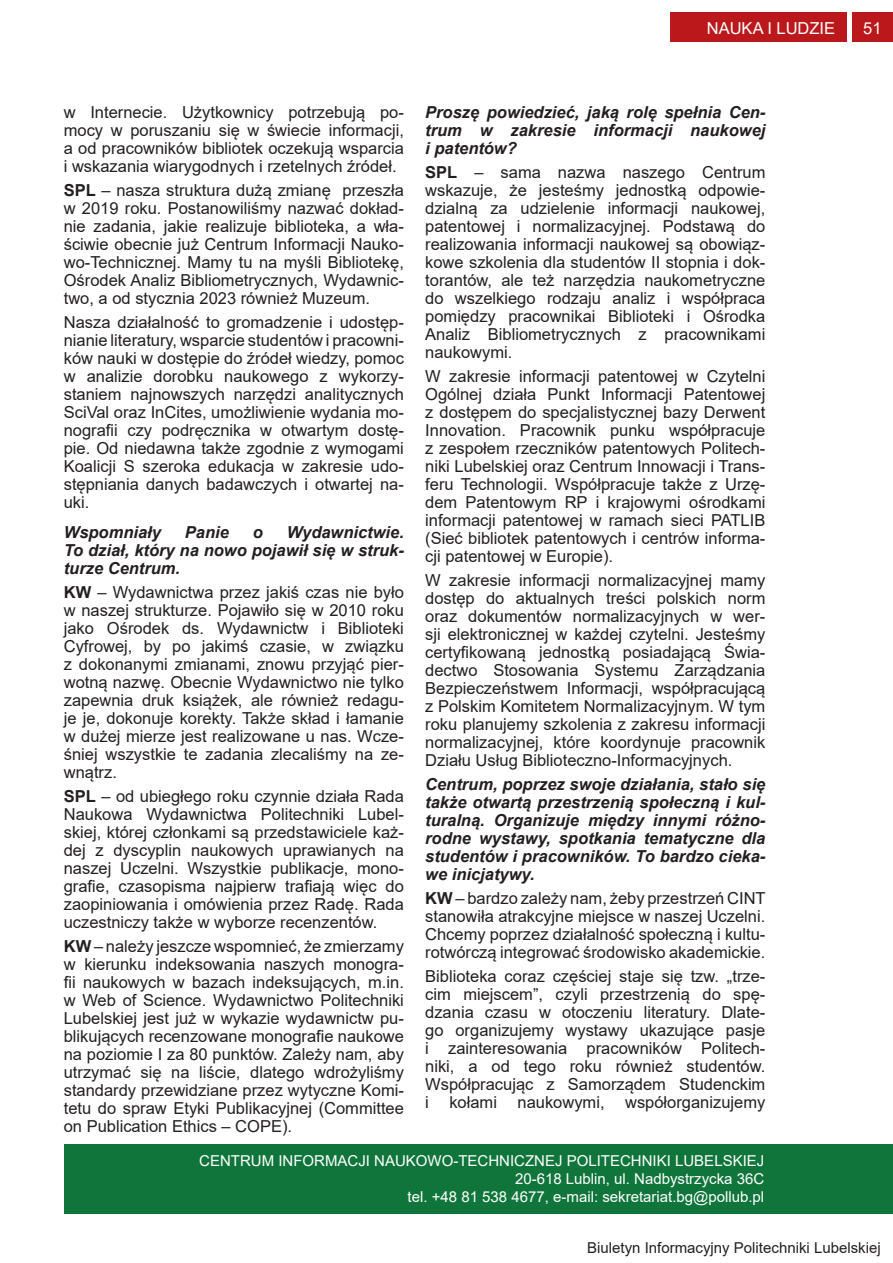
<style>
.page{position:relative;width:893px;height:1263px;background:#fff}
.page>*{position:absolute;margin:0;border:0;box-sizing:border-box;transform-origin:0 0}
.t1{font:16.5px/18px "Arial";color:#231f20;text-align:justify}
.t2{font:italic 700 16.5px/18px "Arial";color:#231f20;text-align:justify}
.t3{font:16.5px "Arial";color:#fff}
.t4{font:15px "Arial";color:#fff}
.t5{font:15px "Arial";color:#231f20}
.s1{font-weight:700}
</style>
<div class="page">
<div style="left:671px;top:13px;width:222px;height:29px;background:#bb181c"></div>
<hr style="left:847px;top:11px;width:4px;height:33px;background:#fff">
<div style="left:65px;top:1144px;width:828px;height:70px;background:#0f753b"></div>
<p class="t3" style="left:707px;top:16px;width:130px">NAUKA I LUDZIE</p>
<p class="t3" style="left:863px;top:17px;width:20px">51</p>
<p class="t1" style="left:64px;top:103px;width:342px">w Internecie. Użytkownicy potrzebują po&shy;mocy w poruszaniu się w świecie informacji, a od pracowników bibliotek oczekują wsparcia i wskazania wiarygodnych i rzetelnych źródeł.</p>
<p class="t1" style="left:64px;top:181px;width:342px"><span class="s1">SPL</span> – nasza struktura dużą zmianę przeszła w 2019 roku. Postanowiliśmy nazwać dokład&shy;nie zadania, jakie realizuje biblioteka, a wła&shy;ściwie obecnie już Centrum Informacji Nauko&shy;wo-Technicznej. Mamy tu na myśli Bibliotekę, Ośrodek Analiz Bibliometrycznych, Wydawnic&shy;two, a od stycznia 2023 również Muzeum.</p>
<p class="t1" style="left:64px;top:313px;width:342px">Nasza działalność to gromadzenie i udostęp&shy;nianie literatury, wsparcie studentów i pracowni&shy;ków nauki w dostępie do źródeł wiedzy, pomoc w analizie dorobku naukowego z wykorzy&shy;staniem najnowszych narzędzi analitycznych SciVal oraz InCites, umożliwienie wydania mo&shy;nografii czy podręcznika w otwartym dostę&shy;pie. Od niedawna także zgodnie z wymogami Koalicji S szeroka edukacja w zakresie udo&shy;stępniania danych badawczych i otwartej na&shy;uki.</p>
<p class="t2" style="left:64px;top:524px;width:99px">Wspomniały</p>
<p class="t2" style="left:185px;top:524px;width:46px">Panie</p>
<p class="t2" style="left:253px;top:524px;width:12px">o</p>
<p class="t2" style="left:64px;top:524px;width:342px;text-indent:223px">Wydawnictwie.<br>To dział, który na nowo pojawił się w struk&shy;turze Centrum.</p>
<p class="t1" style="left:64px;top:583px;width:342px"><span class="s1">KW</span> – Wydawnictwa przez jakiś czas nie było w naszej strukturze. Pojawiło się w 2010 roku jako Ośrodek ds. Wydawnictw i Biblioteki Cyfrowej, by po jakimś czasie, w związku z dokonanymi zmianami, znowu przyjąć pier&shy;wotną nazwę. Obecnie Wydawnictwo nie tylko zapewnia druk książek, ale również redagu&shy;je je, dokonuje korekty. Także skład i łamanie w dużej mierze jest realizowane u nas. Wcze&shy;śniej wszystkie te zadania zlecaliśmy na ze&shy;wnątrz.</p>
<p class="t1" style="left:64px;top:787px;width:342px"><span class="s1">SPL</span> – od ubiegłego roku czynnie działa Rada Naukowa Wydawnictwa Politechniki Lubel&shy;skiej, której członkami są przedstawiciele każ&shy;dej z dyscyplin naukowych uprawianych na naszej Uczelni. Wszystkie publikacje, mono&shy;grafie, czasopisma najpierw trafiają więc do zaopiniowania i omówienia przez Radę. Rada uczestniczy także w wyborze recenzentów.</p>
<p class="t1" style="left:64px;top:937px;width:342px"><span class="s1">KW</span> – należy jeszcze wspomnieć, że zmierzamy w kierunku indeksowania naszych monogra&shy;fii naukowych w bazach indeksujących, m.in. w Web of Science. Wydawnictwo Politechniki Lubelskiej jest już w wykazie wydawnictw pu&shy;blikujących recenzowane monografie naukowe na poziomie I za 80 punktów. Zależy nam, aby utrzymać się na liście, dlatego wdrożyliśmy standardy przewidziane przez wytyczne Komi&shy;tetu do spraw Etyki Publikacyjnej (Committee on Publication Ethics – COPE).</p>
<p class="t2" style="left:425px;top:104px;width:342px">Proszę powiedzieć, jaką rolę spełnia Cen&shy;trum w zakresie informacji naukowej i patentów?</p>
<p class="t1" style="left:425px;top:163px;width:342px"><span class="s1">SPL</span> – sama nazwa naszego Centrum</p>
<p class="t1" style="left:425px;top:181px;width:342px">wskazuje, że jesteśmy jednostką odpowie&shy;dzialną za udzielenie informacji naukowej,</p>
<p class="t1" style="left:425px;top:217px;width:342px">patentowej i normalizacyjnej. Podstawą do</p>
<p class="t1" style="left:425px;top:235px;width:342px">realizowania informacji naukowej są obowiąz&shy;kowe szkolenia dla studentów II stopnia i dok&shy;torantów, ale też narzędzia naukometryczne do wszelkiego rodzaju analiz i współpraca pomiędzy pracownikai Biblioteki i Ośrodka</p>
<p class="t1" style="left:425px;top:325px;width:342px">Analiz Bibliometrycznych z pracownikami naukowymi.</p>
<p class="t1" style="left:425px;top:367px;width:342px">W zakresie informacji patentowej w Czytelni Ogólnej działa Punkt Informacji Patentowej z dostępem do specjalistycznej bazy Derwent Innovation. Pracownik punku współpracuje z zespołem rzeczników patentowych Politech&shy;niki Lubelskiej oraz Centrum Innowacji i Trans&shy;feru Technologii. Współpracuje także z Urzę&shy;dem Patentowym RP i krajowymi ośrodkami informacji patentowej w ramach sieci PATLIB (Sieć bibliotek patentowych i centrów informa&shy;cji patentowej w Europie).</p>
<p class="t1" style="left:425px;top:571px;width:342px">W zakresie informacji normalizacyjnej mamy dostęp do aktualnych treści polskich norm oraz dokumentów normalizacyjnych w wer&shy;sji elektronicznej w każdej czytelni. Jesteśmy certyfikowaną jednostką posiadającą Świa&shy;dectwo Stosowania Systemu Zarządzania Bezpieczeństwem Informacji, współpracującą z Polskim Komitetem Normalizacyjnym. W tym roku planujemy szkolenia z zakresu informacji normalizacyjnej, które koordynuje pracownik Działu Usług Biblioteczno-Informacyjnych.</p>
<p class="t2" style="left:425px;top:776px;width:342px">Centrum, poprzez swoje działania, stało się także otwartą przestrzenią społeczną i kul&shy;turalną. Organizuje między innymi różno&shy;rodne wystawy, spotkania tematyczne dla studentów i pracowników. To bardzo cieka&shy;we inicjatywy.</p>
<p class="t1" style="left:425px;top:889px;width:342px"><span class="s1">KW</span> – bardzo zależy nam, żeby przestrzeń CINT stanowiła atrakcyjne miejsce w naszej Uczelni.<br>Chcemy poprzez działalność społeczną i kultu&shy;rotwórczą integrować środowisko akademickie.</p>
<p class="t1" style="left:425px;top:967px;width:342px">Biblioteka coraz częściej staje się tzw. „trze&shy;cim miejscem”, czyli przestrzenią do spę&shy;dzania czasu w otoczeniu literatury. Dlate&shy;go organizujemy wystawy ukazujące pasje i zainteresowania pracowników Politech&shy;niki, a od tego roku również studentów.<br>Współpracując z Samorządem Studenckim i kołami naukowymi, współorganizujemy</p>
<p class="t4" style="left:199px;top:1150px;width:567px">CENTRUM INFORMACJI NAUKOWO-TECHNICZNEJ POLITECHNIKI LUBELSKIEJ</p>
<p class="t4" style="left:515px;top:1168px;width:251px">20-618 Lublin, ul. Nadbystrzycka 36C</p>
<p class="t4" style="left:408px;top:1186px;width:358px">tel. +48 81 538 4677, e-mail: sekretariat.bg@pollub.pl</p>
<p class="t5" style="left:587px;top:1238px;width:295px">Biuletyn Informacyjny Politechniki Lubelskiej</p>
</div>
